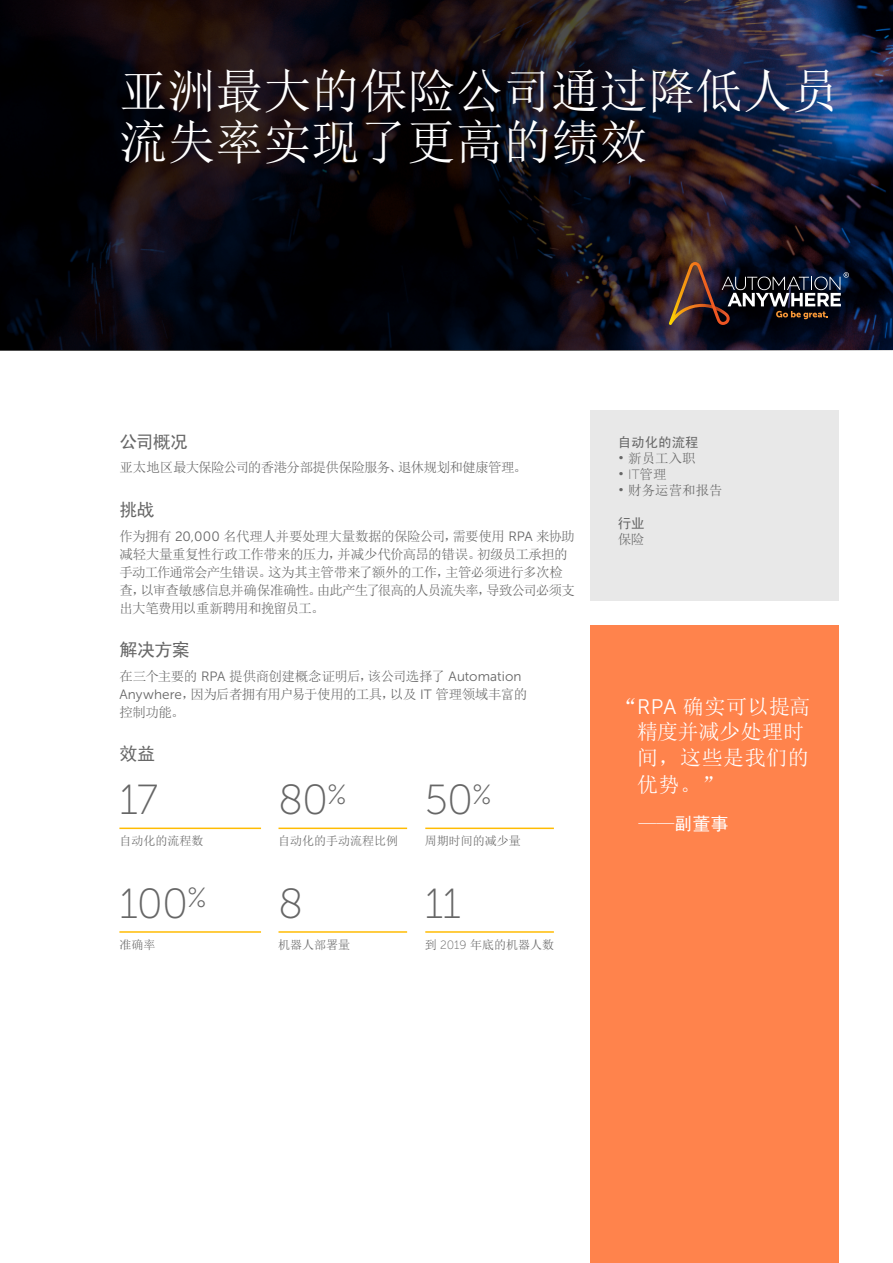
<style>
.page{position:relative;width:893px;height:1263px;background:#fff}
.page>*{position:absolute;margin:0;border:0;box-sizing:border-box;transform-origin:0 0}
.t1{font:48px/51px "Sim Sun";color:#fff}
.t2{font:42px "Museo Sans 100";letter-spacing:-.025em;color:#666}
.Quote__Text{font:21px/25.8px "Sim Sun";letter-spacing:.025em;color:#fff}
.Paragraph_Style_1{font:18px "Sim Hei";letter-spacing:-.035em;color:#666}
.Quote__Text-2{font:18px "Sim Hei";color:#fff}
.Paragraph_Style_1-2{font:13.5px/18px "Sim Sun";letter-spacing:-.045em;color:#666}
.Snap__Text{font:13.5px "Sim Sun";color:#666}
.Snap__Header{font:13.5px "Sim Hei";color:#666}
.t3{font:12px "Sim Sun";color:#666}
.s1{font-family:"Museo Sans 300"}
.s2{font-family:"Museo Sans 100"}
</style>
<div class="page">
<svg style="left:0;top:0;width:893px;height:351px;background:#100f19"></svg>
<div style="left:591px;top:410px;width:248px;height:190px;background:#e8e8e8"></div>
<hr style="left:278px;top:827px;width:129px;height:2px;background:#ffbc03">
<hr style="left:278px;top:931px;width:129px;height:2px;background:#ffbc03">
<hr style="left:425px;top:827px;width:129px;height:2px;background:#ffbc03">
<hr style="left:425px;top:931px;width:129px;height:2px;background:#ffbc03">
<hr style="left:119px;top:827px;width:142px;height:2px;background:#ffbc03">
<hr style="left:119px;top:931px;width:142px;height:2px;background:#ffbc03">
<img style="left:669px;top:262px;width:180px;height:63px">
<div style="left:591px;top:625px;width:248px;height:638px;background:#ff834c"></div>
<p class="t1" style="left:119px;top:65px;width:722px">亚洲最大的保险公司通过降低人员流失率实现了更高的绩效</p>
<p class="Paragraph_Style_1" style="left:119px;top:432px;width:70px">公司概况</p>
<p class="Paragraph_Style_1-2" style="left:119px;top:459px;width:409px">亚太地区最大保险公司的香港分部提供保险服务、退休规划和健康管理。</p>
<p class="Paragraph_Style_1" style="left:119px;top:500px;width:37px">挑战</p>
<p class="Paragraph_Style_1-2" style="left:119px;top:527px;width:457px">作为拥有 <span class="s1">20,000</span> 名代理人并要处理大量数据的保险公司，需要使用 <span class="s1">RPA</span> 来协助减轻大量重复性行政工作带来的压力，并减少代价高昂的错误。初级员工承担的手动工作通常会产生错误。这为其主管带来了额外的工作，主管必须进行多次检查，以审查敏感信息并确保准确性。由此产生了很高的人员流失率，导致公司必须支出大笔费用以重新聘用和挽留员工。</p>
<p class="Paragraph_Style_1" style="left:119px;top:640px;width:72px">解决方案</p>
<p class="Paragraph_Style_1-2" style="left:119px;top:667px;width:409px">在三个主要的 <span class="s1">RPA</span> 提供商创建概念证明后，该公司选择了 <span class="s1">Automation<br>Anywhere</span>，因为后者拥有用户易于使用的工具，以及 <span class="s1">IT</span> 管理领域丰富的控制功能。</p>
<p class="Paragraph_Style_1" style="left:119px;top:745px;width:37px">效益</p>
<p class="t2" style="left:119px;top:777px;width:40px">17</p>
<p class="t2" style="left:278px;top:777px;width:70px">80<sup>%</sup></p>
<p class="t2" style="left:425px;top:777px;width:68px">50<sup>%</sup></p>
<p class="t3" style="left:119px;top:835px;width:85px">自动化的流程数</p>
<p class="t3" style="left:278px;top:835px;width:121px">自动化的手动流程比例</p>
<p class="t3" style="left:425px;top:835px;width:97px">周期时间的减少量</p>
<p class="t2" style="left:119px;top:881px;width:89px">100<sup>%</sup></p>
<p class="t2" style="left:278px;top:881px;width:27px">8</p>
<p class="t2" style="left:425px;top:881px;width:38px">11</p>
<p class="t3" style="left:119px;top:938px;width:37px">准确率</p>
<p class="t3" style="left:278px;top:938px;width:73px">机器人部署量</p>
<p class="t3" style="left:425px;top:939px;width:131px">到 <span class="s2">2019</span> 年底的机器人数</p>
<p class="Snap__Header" style="left:618px;top:435px;width:82px">自动化的流程</p>
<p class="Snap__Text" style="left:618px;top:451px;width:79px">• 新员工入职</p>
<p class="Snap__Text" style="left:618px;top:467px;width:50px">• <span class="s2">IT</span>管理</p>
<p class="Snap__Text" style="left:618px;top:484px;width:106px">• 财务运营和报告</p>
<p class="Snap__Header" style="left:618px;top:516px;width:28px">行业</p>
<p class="Snap__Text" style="left:618px;top:532px;width:28px">保险</p>
<p class="Quote__Text" style="left:637px;top:694px;width:175px;text-indent:-20px">“<span class="s1">RPA</span> 确实可以提高精度并减少处理时间，这些是我们的优势。”</p>
<p class="Quote__Text-2" style="left:638px;top:814px;width:91px">——副董事</p>
</div>
